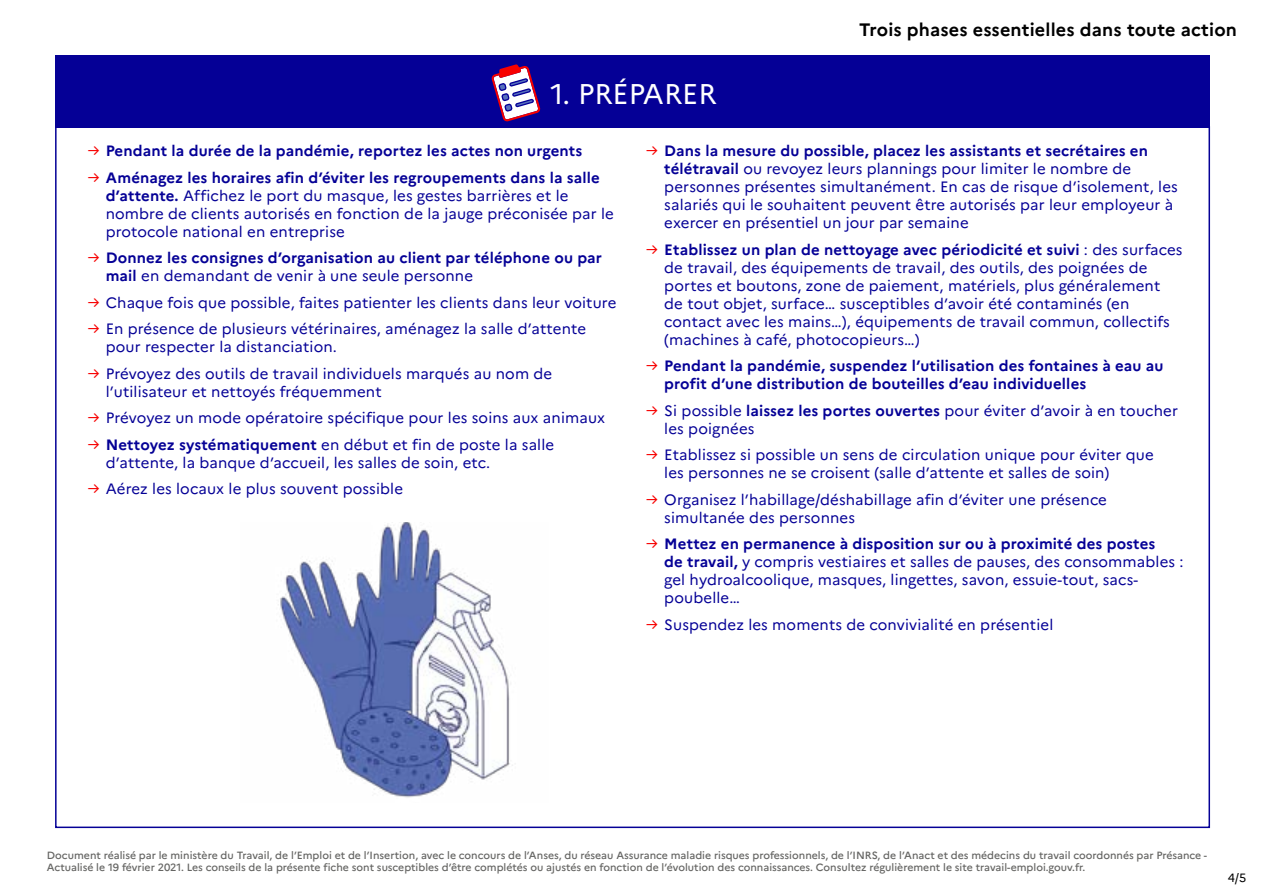
<style>
.page{position:relative;width:1263px;height:893px;background:#fff}
.page>*{position:absolute;margin:0;border:0;box-sizing:border-box;transform-origin:0 0}
.t1{font:28.5px "Marianne";color:#fff}
.t2{font:700 18px "Marianne";letter-spacing:.01em;color:#000}
.t3{font:15px/18px "Marianne";letter-spacing:.01em;color:#050096}
.t4{font:700 15px/18px "Marianne";letter-spacing:.01em;color:#050096}
.t5{font:12px "Marianne";color:#000}
.t6{font:500 10.5px/12.6px "Marianne";color:#656563}
.s1{font-weight:400;color:#f70000}
.s2{color:#f70000}
.s3{font-weight:700}
.s4{font-weight:400}
</style>
<div class="page">
<div style="left:55px;top:55px;width:1155px;height:72px;background:#050096"></div>
<svg style="left:491px;top:64px;width:50px;height:58px"></svg>
<img style="left:278px;top:522px;width:235px;height:276px">
<h1 class="t1" style="left:551px;top:76px;width:167px">1. PRÉPARER</h1>
<p class="t2" style="left:859px;top:18px;width:379px">Trois phases essentielles dans toute action</p>
<p class="t4" style="left:88px;top:142px;width:496px"><span class="s1">→</span> Pendant la durée de la pandémie, reportez les actes non urgents</p>
<p class="t3" style="left:106px;top:168px;width:510px;text-indent:-18px"><span class="s2">→</span> <span class="s3">Aménagez les horaires afin d’éviter les regroupements dans la salle d’attente.</span> Affichez le port du masque, les gestes barrières et le nombre de clients autorisés en fonction de la jauge préconisée par le protocole national en entreprise</p>
<p class="t4" style="left:106px;top:249px;width:498px;text-indent:-18px"><span class="s1">→</span> Donnez les consignes d’organisation au client par téléphone ou par mail <span class="s4">en demandant de venir à une seule personne</span></p>
<p class="t3" style="left:88px;top:293px;width:530px"><span class="s2">→</span> Chaque fois que possible, faites patienter les clients dans leur voiture</p>
<p class="t3" style="left:106px;top:320px;width:482px;text-indent:-18px"><span class="s2">→</span> En présence de plusieurs vétérinaires, aménagez la salle d’attente pour respecter la distanciation.</p>
<p class="t3" style="left:106px;top:364px;width:448px;text-indent:-18px"><span class="s2">→</span> Prévoyez des outils de travail individuels marqués au nom de l’utilisateur et nettoyés fréquemment</p>
<p class="t3" style="left:88px;top:409px;width:519px"><span class="s2">→</span> Prévoyez un mode opératoire spécifique pour les soins aux animaux</p>
<p class="t3" style="left:106px;top:435px;width:450px;text-indent:-18px"><span class="s2">→</span> <span class="s3">Nettoyez systématiquement</span> en début et fin de poste la salle d’attente, la banque d’accueil, les salles de soin, etc.</p>
<p class="t3" style="left:88px;top:480px;width:317px"><span class="s2">→</span> Aérez les locaux le plus souvent possible</p>
<p class="t3" style="left:664px;top:142px;width:515px;text-indent:-18px"><span class="s2">→</span> <span class="s3">Dans la mesure du possible, placez les assistants et secrétaires en télétravail</span> ou revoyez leurs plannings pour limiter le nombre de personnes présentes simultanément. En cas de risque d’isolement, les salariés qui le souhaitent peuvent être autorisés par leur employeur à exercer en présentiel un jour par semaine</p>
<p class="t3" style="left:664px;top:240px;width:520px;text-indent:-18px"><span class="s2">→</span> <span class="s3">Etablissez un plan de nettoyage avec périodicité et suivi</span> : des surfaces de travail, des équipements de travail, des outils, des poignées de portes et boutons, zone de paiement, matériels, plus généralement de tout objet, surface… susceptibles d’avoir été contaminés (en contact avec les mains…), équipements de travail commun, collectifs (machines à café, photocopieurs…)</p>
<p class="t4" style="left:664px;top:357px;width:501px;text-indent:-18px"><span class="s1">→</span> Pendant la pandémie, suspendez l’utilisation des fontaines à eau au profit d’une distribution de bouteilles d’eau individuelles</p>
<p class="t3" style="left:664px;top:401px;width:515px;text-indent:-18px"><span class="s2">→</span> Si possible <span class="s3">laissez les portes ouvertes</span> pour éviter d’avoir à en toucher les poignées</p>
<p class="t3" style="left:664px;top:446px;width:491px;text-indent:-18px"><span class="s2">→</span> Etablissez si possible un sens de circulation unique pour éviter que les personnes ne se croisent (salle d’attente et salles de soin)</p>
<p class="t3" style="left:664px;top:490px;width:444px;text-indent:-18px"><span class="s2">→</span> Organisez l’habillage/déshabillage afin d’éviter une présence simultanée des personnes</p>
<p class="t3" style="left:664px;top:535px;width:521px;text-indent:-18px"><span class="s2">→</span> <span class="s3">Mettez en permanence à disposition sur ou à proximité des postes<br>de travail,</span> y compris vestiaires et salles de pauses, des consommables : gel hydroalcoolique, masques, lingettes, savon, essuie-tout, sacs&shy;poubelle…</p>
<p class="t3" style="left:646px;top:615px;width:409px"><span class="s2">→</span> Suspendez les moments de convivialité en présentiel</p>
<p class="t6" style="left:47px;top:848px;width:1162px">Document réalisé par le ministère du Travail, de l’Emploi et de l’Insertion, avec le concours de l’Anses, du réseau Assurance maladie risques professionnels, de l’INRS, de l’Anact et des médecins du travail coordonnés par Présance -<br>Actualisé le 19 février 2021. Les conseils de la présente fiche sont susceptibles d’être complétés ou ajustés en fonction de l’évolution des connaissances. Consultez régulièrement le site travail-emploi.gouv.fr.</p>
<p class="t5" style="left:1228px;top:870px;width:20px">4/5</p>
</div>
